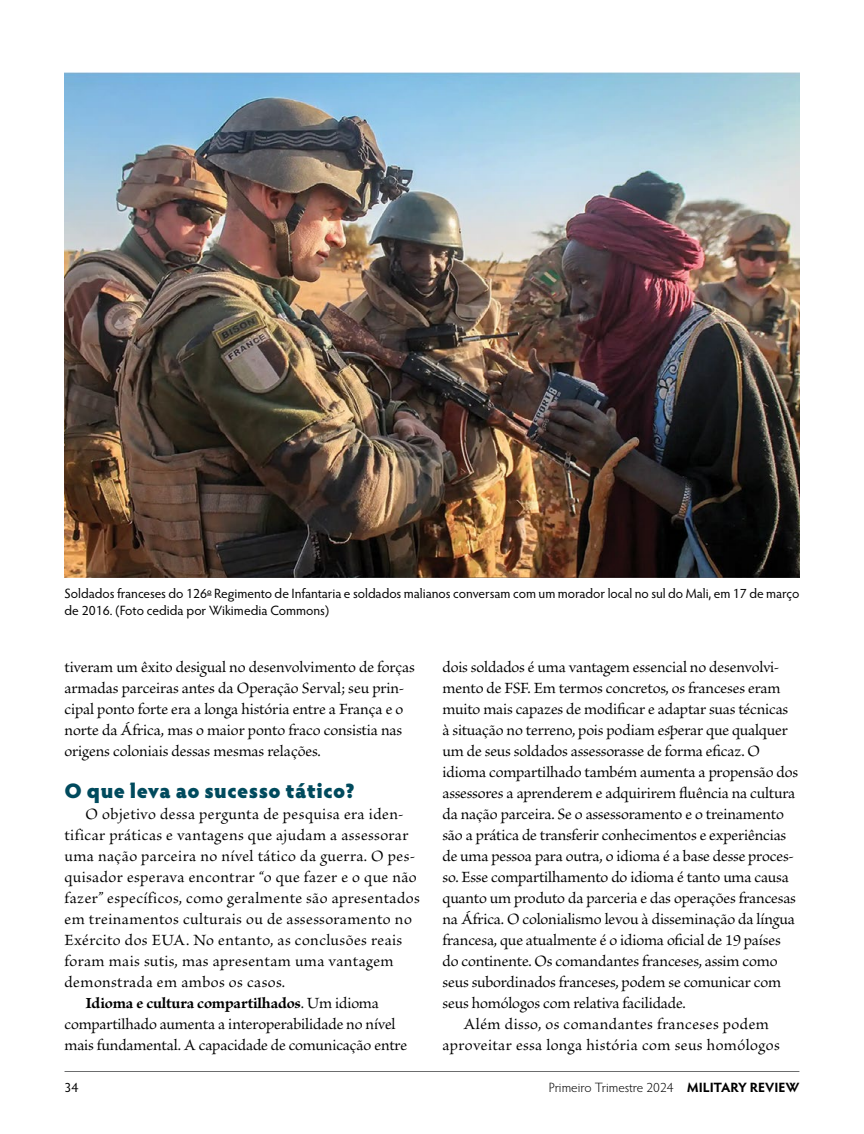
<style>
.page{position:relative;width:864px;height:1134px;background:#fff}
.page>*{position:absolute;margin:0;border:0;box-sizing:border-box;transform-origin:0 0}
.subhead{font:900 21px "Hypatia Sans Pro";letter-spacing:.015em;color:#004a5d}
.body{font:16.5px/21px "Brioso Pro";letter-spacing:-.005em;color:#000}
.body-2{font:16.5px/21px "Brioso Pro";letter-spacing:.02em;color:#000}
.body-3{font:16.5px/21px "Brioso Pro";letter-spacing:.025em;color:#000}
.cutline{font:13.5px/16.5px "Hypatia Sans Pro";color:#000}
.t1{font:300 13.5px "Hypatia Sans Pro";color:#000}
.s1{font-weight:700}
</style>
<div class="page">
<hr style="left:65px;top:1071px;width:734px;height:1px;background:#58595b">
<img style="left:64px;top:72px;width:736px;height:506px">
<p class="cutline" style="left:64px;top:585px;width:737px">Soldados franceses do 126º Regimento de Infantaria e soldados malianos conversam com um morador local no sul do Mali, em 17 de março de 2016. (Foto cedida por Wikimedia Commons)</p>
<p class="body" style="left:64px;top:657px;width:352px">tiveram um êxito desigual no desenvolvimento de forças armadas parceiras antes da Operação Serval; seu prin&shy;cipal ponto forte era a longa história entre a França e o norte da África, mas o maior ponto fraco consistia nas origens coloniais dessas mesmas relações.</p>
<h2 class="subhead" style="left:64px;top:775px;width:292px">O que leva ao sucesso tático?</h2>
<p class="body-2" style="left:65px;top:804px;width:357px;text-indent:21px">O objetivo dessa pergunta de pesquisa era iden&shy;tificar práticas e vantagens que ajudam a assessorar uma nação parceira no nível tático da guerra. O pes&shy;quisador esperava encontrar “o que fazer e o que não fazer” específicos, como geralmente são apresentados em treinamentos culturais ou de assessoramento no Exército dos EUA. No entanto, as conclusões reais foram mais sutis, mas apresentam uma vantagem demonstrada em ambos os casos.</p>
<p class="body" style="left:65px;top:993px;width:344px;text-indent:21px"><span class="s1">Idioma e cultura compartilhados</span>. Um idioma compartilhado aumenta a interoperabilidade no nível mais fundamental. A capacidade de comunicação entre</p>
<p class="body" style="left:443px;top:657px;width:357px">dois soldados é uma vantagem essencial no desenvolvi&shy;mento de FSF. Em termos concretos, os franceses eram muito mais capazes de modificar e adaptar suas técnicas à situação no terreno, pois podiam esperar que qualquer um de seus soldados assessorasse de forma eficaz. O idioma compartilhado também aumenta a propensão dos assessores a aprenderem e adquirirem fluência na cultura da nação parceira. Se o assessoramento e o treinamento são a prática de transferir conhecimentos e experiências de uma pessoa para outra, o idioma é a base desse proces&shy;so. Esse compartilhamento do idioma é tanto uma causa quanto um produto da parceria e das operações francesas na África. O colonialismo levou à disseminação da língua francesa, que atualmente é o idioma oficial de 19 países do continente. Os comandantes franceses, assim como seus subordinados franceses, podem se comunicar com seus homólogos com relativa facilidade.</p>
<p class="body-3" style="left:443px;top:1014px;width:339px;text-indent:21px">Além disso, os comandantes franceses podem aproveitar essa longa história com seus homólogos</p>
<p class="cutline" style="left:64px;top:1079px;width:15px">34</p>
<p class="t1" style="left:549px;top:1079px;width:252px">Primeiro Trimestre 2024 <span class="s1">MILITARY REVIEW</span></p>
</div>
